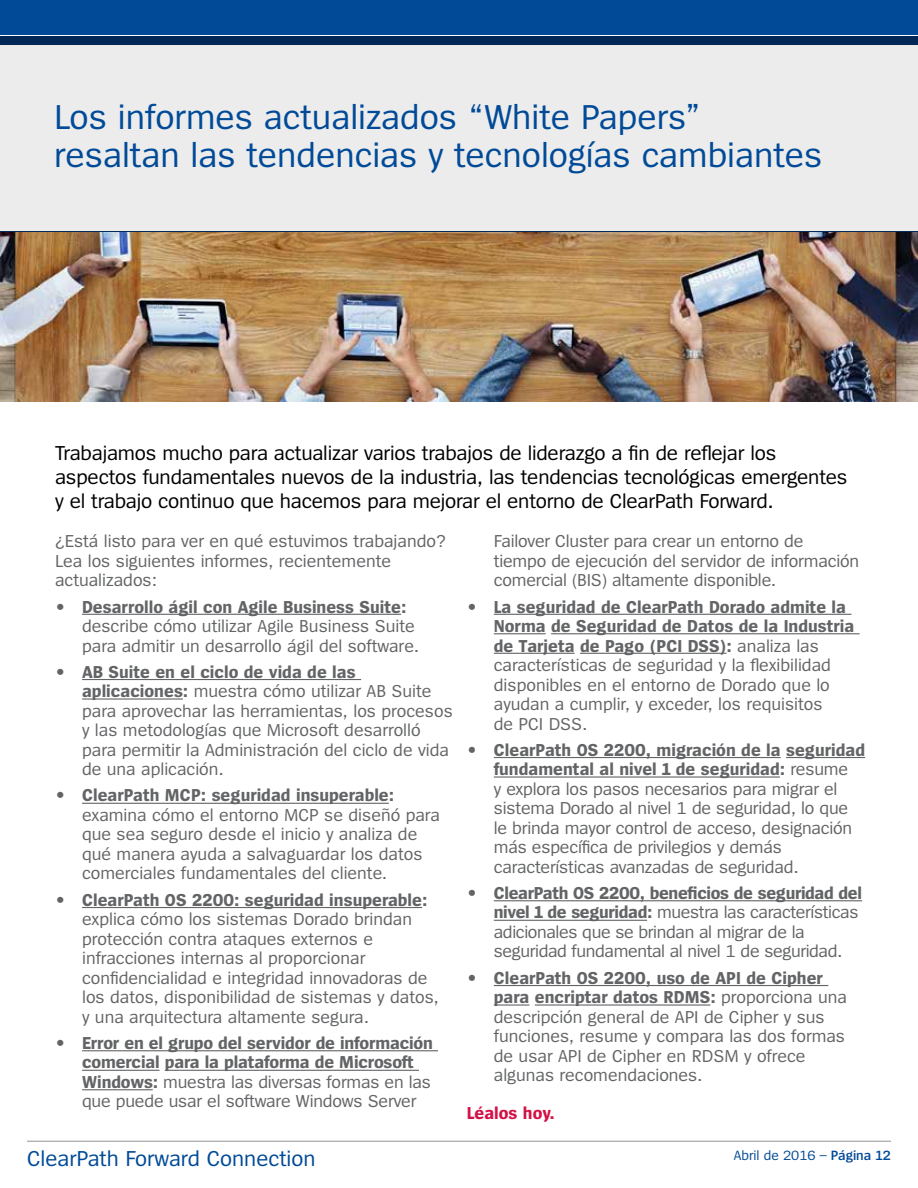
<style>
.page{position:relative;width:918px;height:1188px;background:#fff}
.page>*{position:absolute;margin:0;border:0;box-sizing:border-box;transform-origin:0 0}
.t1{font:36px/37.5px "Spiegel";color:#004a97}
.t2{font:22.5px "Spiegel";color:#004a97}
.t3{font:21px/24px "Spiegel";letter-spacing:-.01em;color:#000}
.t4{font:18px/19.5px "Spiegel";color:#636466}
.t5{font:700 18px/19.5px "Spiegel";color:#636466}
.t6{font:18px/19.5px "Spiegel";letter-spacing:-.02em;color:#636466}
.t7{font:700 18px "Spiegel";color:#d31245}
.t8{font:13.95px "Spiegel";color:#004a97}
.s1{font-weight:700}
.s2{font-weight:400}
.s3{font-weight:600}
</style>
<div class="page">
<img style="left:0;top:232px;width:918px;height:169px">
<hr style="left:27px;top:1141px;width:864px;height:1px;background:#939598">
<div style="left:0;top:42px;width:917px;height:190px;background:#ececed"></div>
<div style="left:0;top:0;width:918px;height:35px;background:#004a97"></div>
<div style="left:0;top:36px;width:918px;height:9px;background:#002856"></div>
<hr style="left:0;top:231px;width:918px;height:1px;background:#002856">
<hr style="left:82px;top:614px;width:319px;height:1px;background:#636466">
<hr style="left:82px;top:679px;width:279px;height:1px;background:#636466">
<hr style="left:82px;top:698px;width:101px;height:2px;background:#636466">
<hr style="left:82px;top:803px;width:307px;height:1px;background:#636466">
<hr style="left:82px;top:907px;width:340px;height:1px;background:#636466">
<hr style="left:82px;top:1050px;width:356px;height:1px;background:#636466">
<hr style="left:82px;top:1070px;width:78px;height:1px;background:#636466">
<hr style="left:165px;top:1070px;width:254px;height:1px;background:#636466">
<hr style="left:82px;top:1089px;width:71px;height:1px;background:#636466">
<hr style="left:494px;top:614px;width:358px;height:1px;background:#636466">
<hr style="left:494px;top:633px;width:52px;height:1px;background:#636466">
<hr style="left:551px;top:633px;width:309px;height:1px;background:#636466">
<hr style="left:494px;top:653px;width:81px;height:1px;background:#636466">
<hr style="left:580px;top:653px;width:147px;height:1px;background:#636466">
<hr style="left:494px;top:757px;width:287px;height:1px;background:#636466">
<hr style="left:786px;top:757px;width:79px;height:1px;background:#636466">
<hr style="left:494px;top:776px;width:286px;height:2px;background:#636466">
<hr style="left:494px;top:900px;width:368px;height:1px;background:#636466">
<hr style="left:494px;top:920px;width:153px;height:1px;background:#636466">
<hr style="left:494px;top:985px;width:334px;height:1px;background:#636466">
<hr style="left:494px;top:1004px;width:35px;height:2px;background:#636466">
<hr style="left:535px;top:1004px;width:175px;height:2px;background:#636466">
<h1 class="t1" style="left:54px;top:100px;width:770px">Los informes actualizados “White Papers” resaltan las tendencias y tecnologías cambiantes</h1>
<p class="t3" style="left:55px;top:442px;width:794px">Trabajamos mucho para actualizar varios trabajos de liderazgo a fin de reflejar los aspectos fundamentales nuevos de la industria, las tendencias tecnológicas emergentes y el trabajo continuo que hacemos para mejorar el entorno de ClearPath Forward.</p>
<p class="t4" style="left:55px;top:532px;width:392px">¿Está listo para ver en qué estuvimos trabajando?<br>Lea los siguientes informes, recientemente actualizados:</p>
<p class="t5" style="left:55px;top:597px;width:353px">• Desarrollo ágil con Agile Business Suite:</p>
<p class="t4" style="left:82px;top:617px;width:338px">describe cómo utilizar Agile Business Suite para admitir un desarrollo ágil del software.</p>
<p class="t4" style="left:82px;top:663px;width:372px;text-indent:-27px"><span class="s1">• AB Suite en el ciclo de vida de las aplicaciones:</span> muestra cómo utilizar AB Suite para aprovechar las herramientas, los procesos y las metodologías que Microsoft desarrolló para permitir la Administración del ciclo de vida de una aplicación.</p>
<p class="t5" style="left:55px;top:786px;width:341px">• ClearPath MCP: seguridad insuperable:</p>
<p class="t4" style="left:82px;top:806px;width:359px">examina cómo el entorno MCP se diseñó para que sea seguro desde el inicio y analiza de qué manera ayuda a salvaguardar los datos comerciales fundamentales del cliente.</p>
<p class="t5" style="left:55px;top:891px;width:374px">• ClearPath OS 2200: seguridad insuperable:</p>
<p class="t4" style="left:82px;top:910px;width:358px">explica cómo los sistemas Dorado brindan protección contra ataques externos e infracciones internas al proporcionar confidencialidad e integridad innovadoras de los datos, disponibilidad de sistemas y datos, y una arquitectura altamente segura.</p>
<p class="t5" style="left:82px;top:1034px;width:352px;text-indent:-27px">• Error en el grupo del servidor de información comercial para la plataforma de Microsoft Windows: <span class="s2">muestra las diversas formas en las que puede usar el software Windows Server</span></p>
<p class="t4" style="left:494px;top:532px;width:367px">Failover Cluster para crear un entorno de tiempo de ejecución del servidor de información comercial (BIS) altamente disponible.</p>
<p class="t4" style="left:494px;top:597px;width:362px;text-indent:-27px"><span class="s1">• La seguridad de ClearPath Dorado admite la Norma de Seguridad de Datos de la Industria de Tarjeta de Pago (PCI DSS):</span> analiza las características de seguridad y la flexibilidad disponibles en el entorno de Dorado que lo ayudan a cumplir, y exceder, los requisitos<br>de PCI DSS.</p>
<p class="t4" style="left:494px;top:741px;width:373px;text-indent:-27px"><span class="s1">• ClearPath OS 2200, migración de la seguridad fundamental al nivel 1 de seguridad:</span> resume<br>y explora los pasos necesarios para migrar el sistema Dorado al nivel 1 de seguridad, lo que le brinda mayor control de acceso, designación más específica de privilegios y demás características avanzadas de seguridad.</p>
<p class="t6" style="left:494px;top:884px;width:370px;text-indent:-27px"><span class="s1">• ClearPath OS 2200, beneficios de seguridad del nivel 1 de seguridad:</span> muestra las características adicionales que se brindan al migrar de la seguridad fundamental al nivel 1 de seguridad.</p>
<p class="t4" style="left:494px;top:969px;width:355px;text-indent:-27px"><span class="s1">• ClearPath OS 2200, uso de API de Cipher para encriptar datos RDMS:</span> proporciona una descripción general de API de Cipher y sus funciones, resume y compara las dos formas de usar API de Cipher en RDSM y ofrece algunas recomendaciones.</p>
<p class="t7" style="left:467px;top:1104px;width:89px">Léalos hoy.</p>
<p class="t2" style="left:27px;top:1148px;width:290px">ClearPath Forward Connection</p>
<p class="t8" style="left:734px;top:1148px;width:159px">Abril de 2016 – <span class="s3">Página 12</span></p>
</div>
